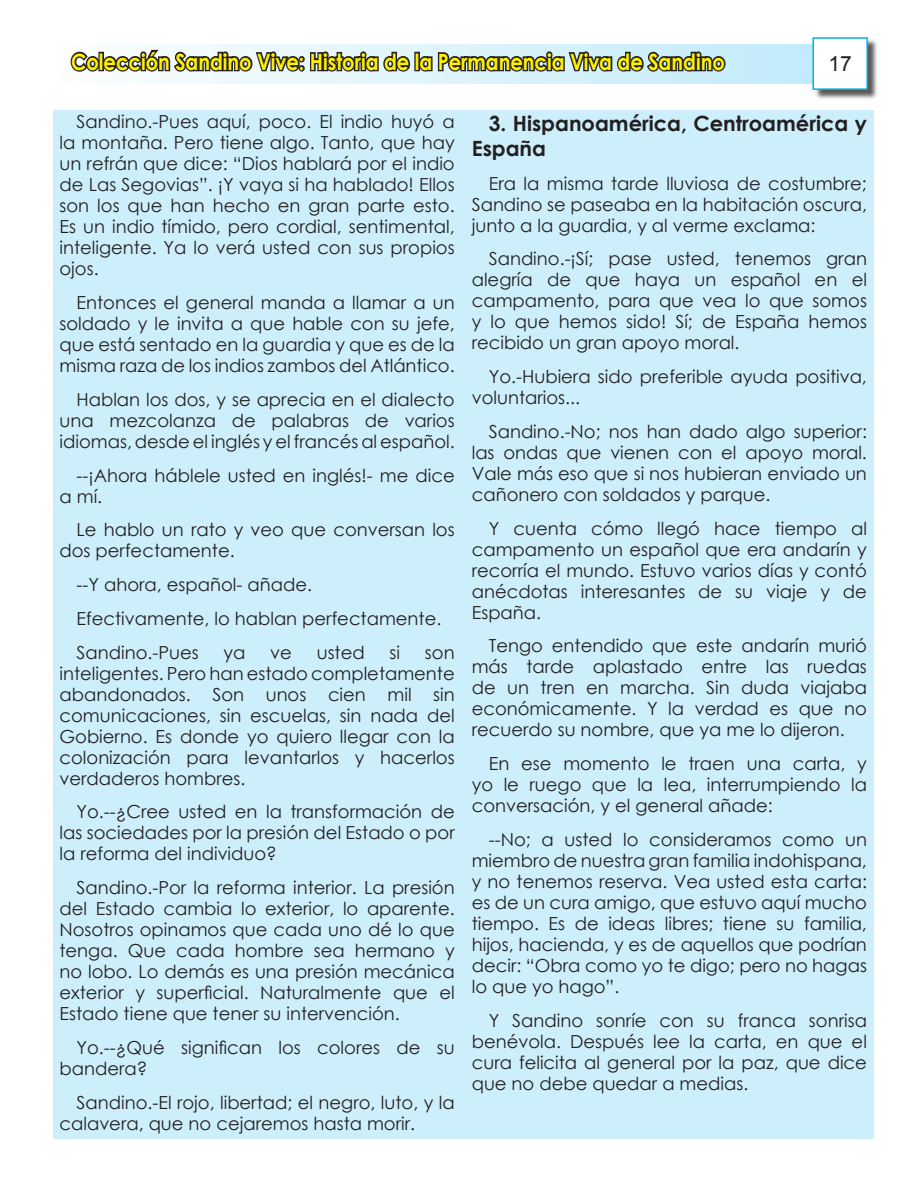
<style>
.page{position:relative;width:918px;height:1188px;background:#fff}
.page>*{position:absolute;margin:0;border:0;box-sizing:border-box;transform-origin:0 0}
.t1{font:700 22.35px "Century Gothic";color:#fff101;scale:.87 1}
.t2{font:700 21px/25.2px "Century Gothic";color:#231f20}
.t3{font:21px "Arial";color:#231f20}
.t4{font:18px/21px "Century Gothic";color:#231f20;text-align:justify}
</style>
<div class="page">
<div style="left:60px;top:44px;width:763px;height:39px;background:linear-gradient(to right,#fdfefe,#c1ebfb)"></div>
<div style="left:53px;top:110px;width:821px;height:1029px;background:#cdeffb"></div>
<div style="left:814px;top:39px;width:65px;height:62px;background:#231f20;opacity:.75"></div>
<div style="left:812px;top:37px;width:56px;height:53px;background:#fff;border:2px solid #00aeef"></div>
<svg style="left:68px;top:48px;width:660px;height:27px;background:#858d92"></svg>
<p class="t1" style="left:71px;top:45px;width:753px">Colección Sandino Vive: Historia de la Permanencia Viva de Sandino</p>
<p class="t3" style="left:828px;top:49px;width:25px">17</p>
<p class="t4" style="left:60px;top:111px;width:397px;text-indent:17px">Sandino.-Pues aquí, poco. El indio huyó a la montaña. Pero tiene algo. Tanto, que hay un refrán que dice: “Dios hablará por el indio de Las Segovias”. ¡Y vaya si ha hablado! Ellos son los que han hecho en gran parte esto.<br>Es un indio tímido, pero cordial, sentimental, inteligente. Ya lo verá usted con sus propios ojos.</p>
<p class="t4" style="left:60px;top:292px;width:397px;text-indent:17px">Entonces el general manda a llamar a un soldado y le invita a que hable con su jefe, que está sentado en la guardia y que es de la misma raza de los indios zambos del Atlántico.</p>
<p class="t4" style="left:60px;top:389px;width:397px;text-indent:17px">Hablan los dos, y se aprecia en el dialecto una mezcolanza de palabras de varios idiomas, desde el inglés y el francés al español.</p>
<p class="t4" style="left:60px;top:464px;width:397px;text-indent:17px">--¡Ahora háblele usted en inglés!- me dice a mí.</p>
<p class="t4" style="left:60px;top:519px;width:397px;text-indent:17px">Le hablo un rato y veo que conversan los dos perfectamente.</p>
<p class="t4" style="left:77px;top:567px;width:366px;line-height:33.8px;text-align:left">--Y ahora, español- añade.<br>Efectivamente, lo hablan perfectamente.<br>Sandino.-Pues</p>
<p class="t4" style="left:224px;top:641px;width:23px">ya</p>
<p class="t4" style="left:270px;top:641px;width:23px">ve</p>
<p class="t4" style="left:317px;top:641px;width:50px">usted</p>
<p class="t4" style="left:390px;top:641px;width:12px">si</p>
<p class="t4" style="left:60px;top:641px;width:397px;text-indent:365px">son inteligentes. Pero han estado completamente abandonados. Son unos cien mil sin comunicaciones, sin escuelas, sin nada del Gobierno. Es donde yo quiero llegar con la colonización para levantarlos y hacerlos verdaderos hombres.</p>
<p class="t4" style="left:60px;top:801px;width:397px;text-indent:17px">Yo.--¿Cree usted en la transformación de las sociedades por la presión del Estado o por la reforma del individuo?</p>
<p class="t4" style="left:60px;top:877px;width:397px;text-indent:17px">Sandino.-Por la reforma interior. La presión del Estado cambia lo exterior, lo aparente.<br>Nosotros opinamos que cada uno dé lo que tenga. Que cada hombre sea hermano y no lobo. Lo demás es una presión mecánica exterior y superficial. Naturalmente que el Estado tiene que tener su intervención.</p>
<p class="t4" style="left:60px;top:1037px;width:397px;text-indent:17px">Yo.--¿Qué significan los colores de su bandera?</p>
<p class="t4" style="left:60px;top:1091px;width:397px;text-indent:17px">Sandino.-El rojo, libertad; el negro, luto, y la calavera, que no cejaremos hasta morir.</p>
<p class="t2" style="left:472px;top:109px;width:397px;text-indent:17px">3. Hispanoamérica, Centroamérica y<br>España</p>
<p class="t4" style="left:472px;top:172px;width:397px;text-indent:17px">Era la misma tarde lluviosa de costumbre; Sandino se paseaba en la habitación oscura, junto a la guardia, y al verme exclama:</p>
<p class="t4" style="left:472px;top:248px;width:397px;text-indent:17px">Sandino.-¡Sí; pase usted, tenemos gran alegría de que haya un español en el campamento, para que vea lo que somos y lo que hemos sido! Sí; de España hemos recibido un gran apoyo moral.</p>
<p class="t4" style="left:472px;top:366px;width:397px;text-indent:17px">Yo.-Hubiera sido preferible ayuda positiva, voluntarios...</p>
<p class="t4" style="left:472px;top:421px;width:397px;text-indent:17px">Sandino.-No; nos han dado algo superior: las ondas que vienen con el apoyo moral.<br>Vale más eso que si nos hubieran enviado un cañonero con soldados y parque.</p>
<p class="t4" style="left:472px;top:517px;width:397px;text-indent:17px">Y cuenta cómo llegó hace tiempo al campamento un español que era andarín y recorría el mundo. Estuvo varios días y contó anécdotas interesantes de su viaje y de España.</p>
<p class="t4" style="left:472px;top:635px;width:397px;text-indent:17px">Tengo entendido que este andarín murió más tarde aplastado entre las ruedas de un tren en marcha. Sin duda viajaba económicamente. Y la verdad es que no recuerdo su nombre, que ya me lo dijeron.</p>
<p class="t4" style="left:472px;top:753px;width:397px;text-indent:17px">En ese momento le traen una carta, y yo le ruego que la lea, interrumpiendo la conversación, y el general añade:</p>
<p class="t4" style="left:472px;top:829px;width:397px;text-indent:17px">--No; a usted lo consideramos como un miembro de nuestra gran familia indohispana, y no tenemos reserva. Vea usted esta carta: es de un cura amigo, que estuvo aquí mucho tiempo. Es de ideas libres; tiene su familia, hijos, hacienda, y es de aquellos que podrían decir: “Obra como yo te digo; pero no hagas lo que yo hago”.</p>
<p class="t4" style="left:472px;top:1009px;width:397px;text-indent:17px">Y Sandino sonríe con su franca sonrisa benévola. Después lee la carta, en que el cura felicita al general por la paz, que dice que no debe quedar a medias.</p>
</div>
